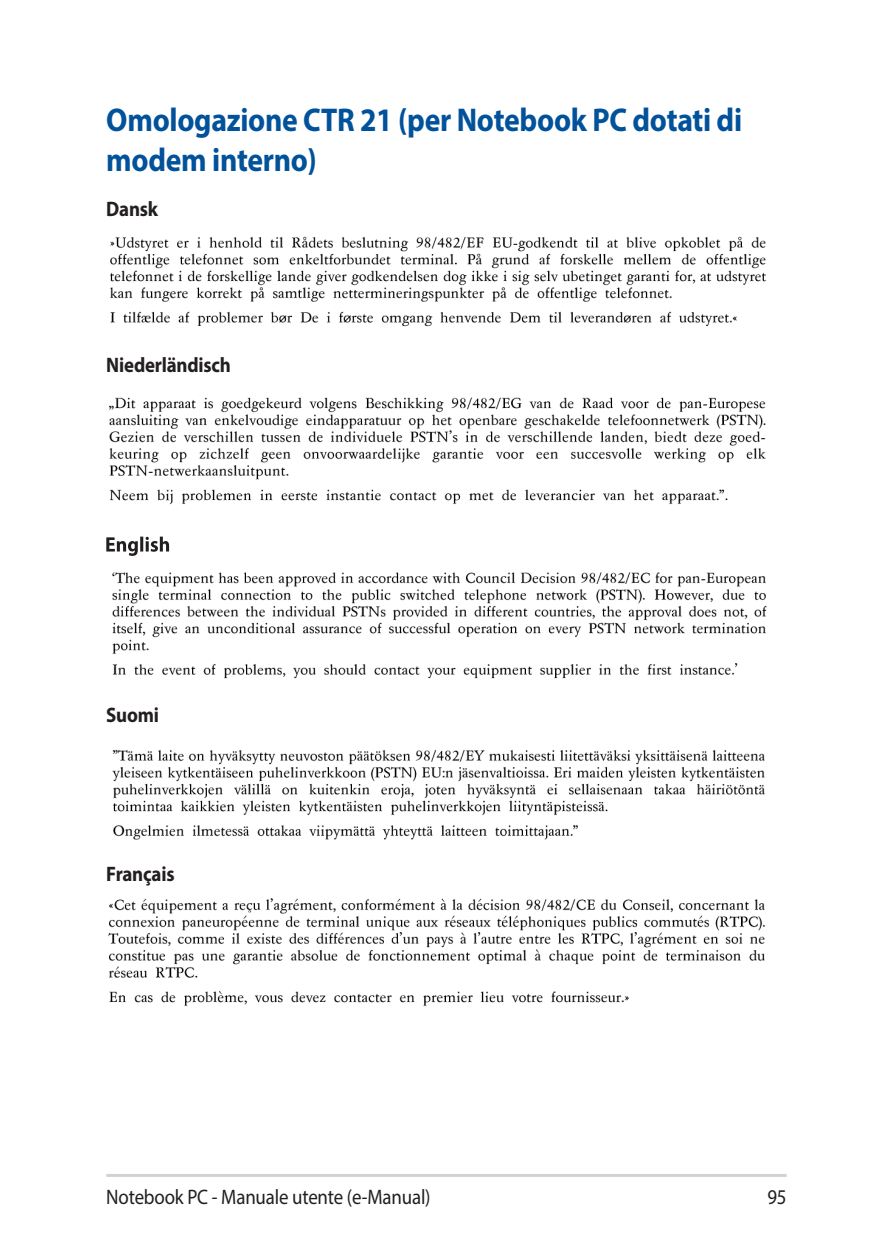
<style>
.page{position:relative;width:893px;height:1259px;background:#fff}
.page>*{position:absolute;margin:0;border:0;box-sizing:border-box;transform-origin:0 0}
.t1{font:700 33px/39.6px "Myriad Pro";letter-spacing:-.01em;color:#01529a;scale:.9 1}
.t2{font:21px "Myriad Pro";letter-spacing:-.01em;color:#231f20;scale:.9 1}
.t3{font:700 21px "Myriad Pro";letter-spacing:-.01em;color:#231f20;scale:.9 1}
</style>
<div class="page">
<hr style="left:106px;top:1174px;width:681px;height:3px;background:#d1d2d4">
<img style="left:110px;top:236px;width:657px;height:91px">
<img style="left:109px;top:397px;width:657px;height:108px">
<img style="left:112px;top:572px;width:655px;height:107px">
<img style="left:112px;top:749px;width:653px;height:91px">
<img style="left:108px;top:898px;width:657px;height:108px">
<svg style="left:106px;top:536px;width:63px;height:20px"></svg>
<p class="t1" style="left:106px;top:99px;width:708px">Omologazione CTR 21 (per Notebook PC dotati di modem interno)</p>
<p class="t3" style="left:106px;top:195px;width:59px">Dansk</p>
<p class="t3" style="left:106px;top:351px;width:140px">Niederländisch</p>
<p class="t3" style="left:106px;top:701px;width:60px">Suomi</p>
<p class="t3" style="left:106px;top:860px;width:77px">Français</p>
<p class="t2" style="left:106px;top:1184px;width:362px">Notebook PC - Manuale utente (e-Manual)</p>
<p class="t2" style="left:767px;top:1184px;width:23px">95</p>
</div>
